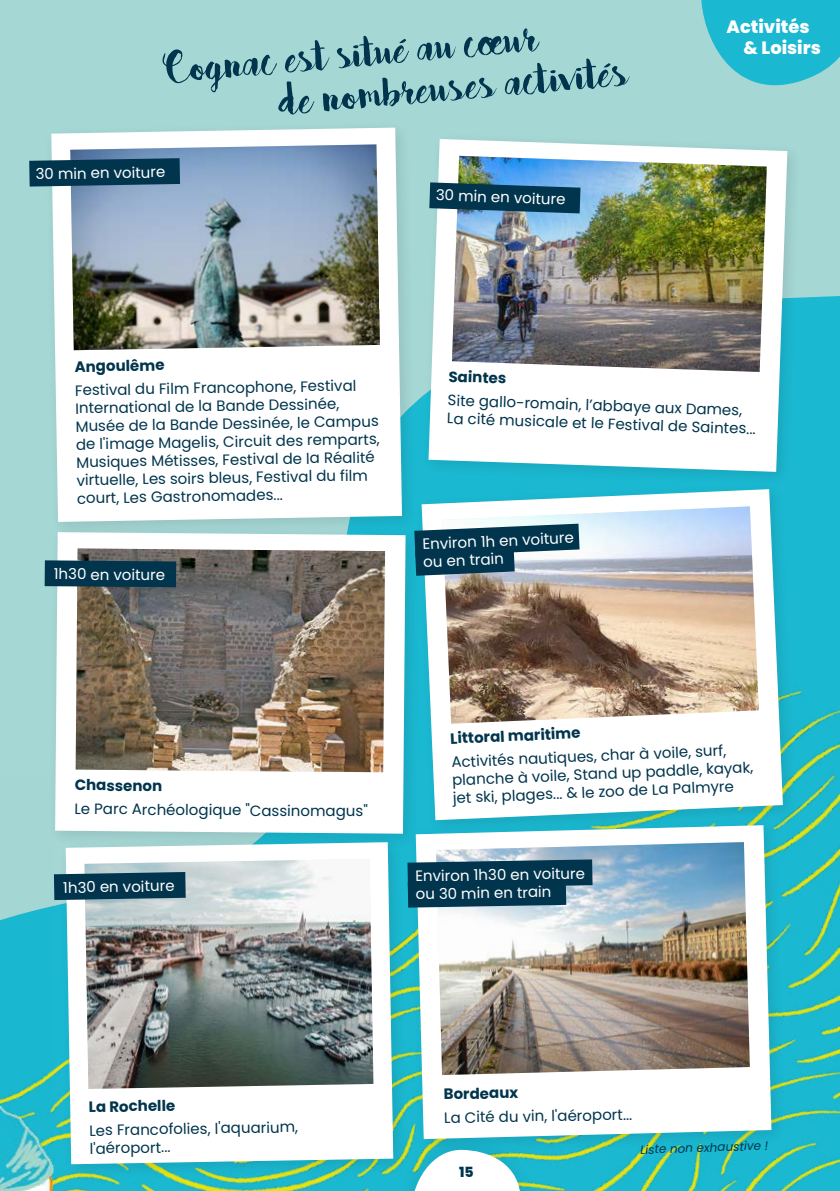
<style>
.page{position:relative;width:840px;height:1191px;background:#fff}
.page>*{position:absolute;margin:0;border:0;box-sizing:border-box;transform-origin:0 0}
.t1{font:50px/42px "Bakery";color:#00354d}
.t2{font:800 17.8px/21.4px "Poppins";color:#fff}
.t3{font:15px/18px "Poppins";color:#00354d}
.t4{font:15px/18.2px "Poppins";color:#fff}
.t5{font:700 15px "Poppins";color:#00354d}
.t6{font:800 14px "Poppins";color:#00354d}
.t7{font:italic 12px "Poppins";color:#00354d}
</style>
<div class="page">
<div style="left:0;top:0;width:839px;height:1191px;background:#a5d7d5"></div>
<img style="left:44px;top:426px;width:795px;height:765px">
<div style="left:47px;top:524px;width:375px;height:326px;background:#000;opacity:.1"></div>
<div style="left:55px;top:538px;width:350px;height:295px;background:#fff"></div>
<img style="left:76px;top:548px;width:309px;height:224px">
<div style="left:420px;top:131px;width:383px;height:357px;background:#000;opacity:.1"></div>
<svg style="left:428px;top:139px;width:358px;height:333px;background:#e8f6f7"></svg>
<img style="left:451px;top:156px;width:315px;height:216px">
<div style="left:413px;top:481px;width:385px;height:355px;background:#1bb8d1"></div>
<svg style="left:421px;top:489px;width:361px;height:328px;fill:#fff"></svg>
<img style="left:442px;top:506px;width:316px;height:217px">
<div style="left:407px;top:817px;width:380px;height:338px;background:#000;opacity:.1"></div>
<svg style="left:415px;top:825px;width:356px;height:314px;background:#dff3f4"></svg>
<img style="left:436px;top:842px;width:313px;height:233px">
<div style="left:57px;top:834px;width:352px;height:346px;background:#000;opacity:.1"></div>
<svg style="left:66px;top:842px;width:327px;height:322px;background:#eef8f9"></svg>
<img style="left:84px;top:859px;width:289px;height:230px">
<div style="left:43px;top:119px;width:375px;height:419px;background:#000;opacity:.1"></div>
<div style="left:51px;top:128px;width:351px;height:394px;background:#fff"></div>
<img style="left:70px;top:144px;width:310px;height:206px">
<svg style="left:45px;top:560px;width:131px;height:27px;background:#06384f"></svg>
<svg style="left:54px;top:872px;width:132px;height:28px;background:#104258"></svg>
<svg style="left:429px;top:182px;width:151px;height:31px;background:#164a64"></svg>
<svg style="left:29px;top:158px;width:151px;height:29px;background:#10425b"></svg>
<svg style="left:414px;top:523px;width:165px;height:53px;background:#3f677a"></svg>
<svg style="left:407px;top:859px;width:185px;height:48px;background:#18495f"></svg>
<img style="left:0;top:777px;width:53px;height:414px">
<div style="left:392px;top:1131px;width:147px;height:60px;background:#000;opacity:.1"></div>
<svg style="left:410px;top:1149px;width:110px;height:42px;background:#c3e9e6"></svg>
<svg style="left:701px;top:0;width:138px;height:86px"></svg>
<h1 class="t1" style="left:273px;top:36px;width:351px;text-indent:-109px;rotate:-5deg">Cognac est situé au cœur<br>de nombreuses activités</h1>
<p class="t4" style="left:36px;top:165px;width:131px;rotate:-1deg">30 min en voiture</p>
<p class="t4" style="left:436px;top:186px;width:131px;rotate:2deg">30 min en voiture</p>
<p class="t2" style="left:743px;top:16px;width:79px;text-indent:-17px">Activités &amp; Loisirs</p>
<p class="t5" style="left:74px;top:358px;width:91px;rotate:-1deg">Angoulême</p>
<p class="t3" style="left:75px;top:381px;width:305px;rotate:-1deg">Festival du Film Francophone, Festival International de la Bande Dessinée, Musée de la Bande Dessinée, le Campus de l'image Magelis, Circuit des remparts, Musiques Métisses, Festival de la Réalité virtuelle, Les soirs bleus, Festival du film court, Les Gastronomades...</p>
<p class="t4" style="left:54px;top:565px;width:113px">1h30 en voiture</p>
<p class="t5" style="left:448px;top:368px;width:59px;rotate:2deg">Saintes</p>
<p class="t3" style="left:448px;top:391px;width:310px;rotate:2deg">Site gallo-romain, l’abbaye aux Dames,<br>La cité musicale et le Festival de Saintes...</p>
<p class="t4" style="left:422px;top:534px;width:153px;rotate:-2deg">Environ 1h en voiture ou en train</p>
<p class="t5" style="left:75px;top:776px;width:89px">Chassenon</p>
<p class="t3" style="left:74px;top:801px;width:295px">Le Parc Archéologique "Cassinomagus"</p>
<p class="t4" style="left:63px;top:878px;width:113px;rotate:-1deg">1h30 en voiture</p>
<p class="t5" style="left:450px;top:729px;width:132px;rotate:-2deg">Littoral maritime</p>
<p class="t3" style="left:451px;top:752px;width:303px;rotate:-2deg">Activités nautiques, char à voile, surf, planche à voile, Stand up paddle, kayak, jet ski, plages... &amp; le zoo de La Palmyre</p>
<p class="t4" style="left:415px;top:867px;width:171px;rotate:-1deg">Environ 1h30 en voiture ou 30 min en train</p>
<p class="t5" style="left:89px;top:1098px;width:88px;rotate:-1deg">La Rochelle</p>
<p class="t3" style="left:89px;top:1121px;width:210px;rotate:-1deg">Les Francofolies, l'aquarium, l'aéroport...</p>
<p class="t5" style="left:443px;top:1085px;width:76px;rotate:-1deg">Bordeaux</p>
<p class="t3" style="left:444px;top:1108px;width:190px;rotate:-1deg">La Cité du vin, l'aéroport...</p>
<p class="t6" style="left:459px;top:1163px;width:16px">15</p>
<p class="t7" style="left:639px;top:1142px;width:129px;rotate:-2deg">Liste non exhaustive !</p>
</div>
